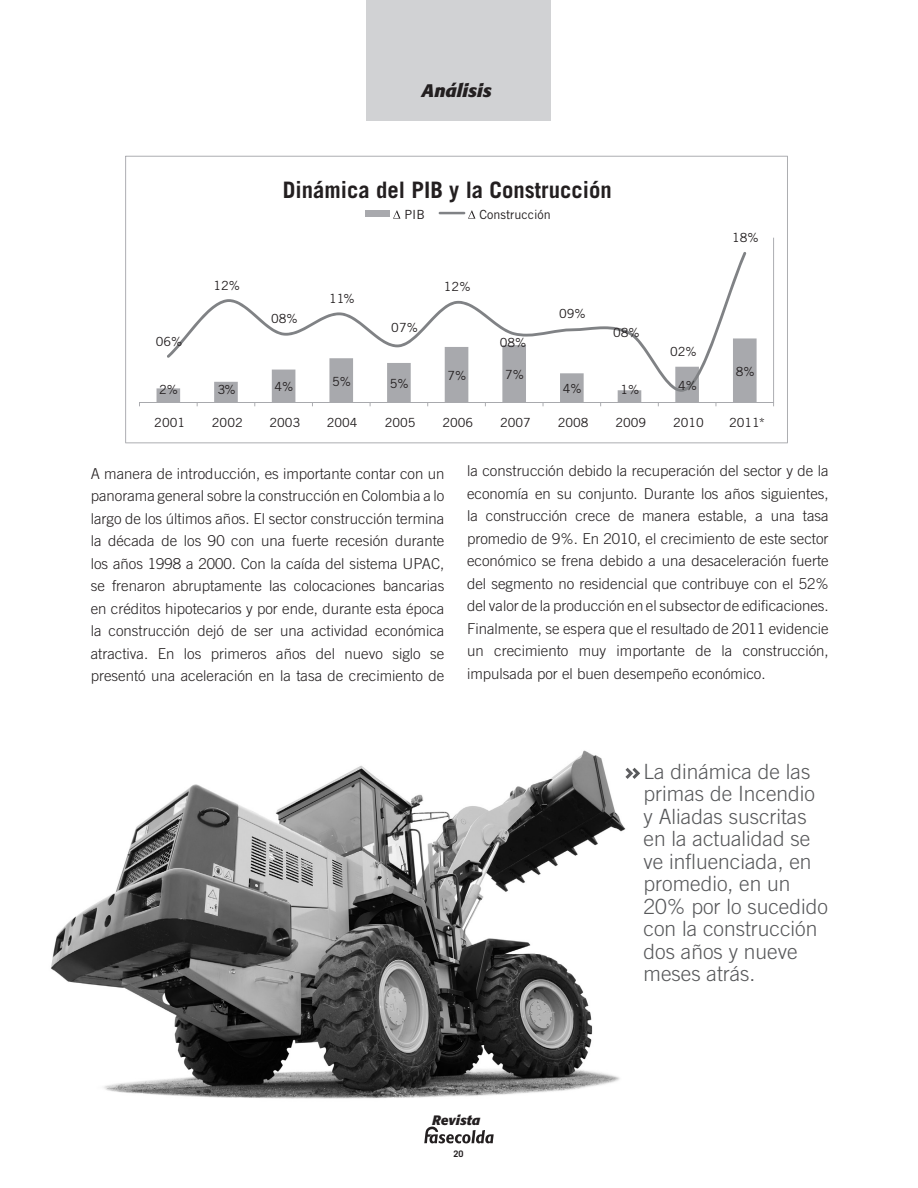
<style>
.page{position:relative;width:918px;height:1188px;background:#fff}
.page>*{position:absolute;margin:0;border:0;box-sizing:border-box;transform-origin:0 0}
.t1{font:700 22.65px "Trade Gothic LT Std";color:#231f20}
.t2{font:300 21px/22.5px "Trade Gothic LT Std";color:#57585a}
.t3{font:italic 700 18px "Formata";color:#231f20}
.t4{font:300 15px/22.5px "Trade Gothic LT Std";color:#231f20;text-align:justify}
.t5{font:italic 700 13.5px "Formata";color:#231f20}
.t6{font:12.6px "Trade Gothic LT Std";color:#231f20}
.t7{font:700 9px "Trade Gothic LT Std";color:#231f20}
</style>
<div class="page">
<div style="left:367px;top:0;width:184px;height:120px;background:#d1d2d4"></div>
<svg style="left:424px;top:1126px;width:70px;height:17px"></svg>
<img style="left:51px;top:750px;width:575px;height:349px">
<svg style="left:622px;top:765px;width:18px;height:17px"></svg>
<svg style="left:125px;top:156px;width:663px;height:287px"></svg>
<p class="t3" style="left:422px;top:79px;width:71px">Análisis</p>
<p class="t6" style="left:156px;top:334px;width:28px">06%</p>
<p class="t6" style="left:213px;top:277px;width:28px">12%</p>
<h1 class="t1" style="left:283px;top:176px;width:330px">Dinámica del PIB y la Construcción</h1>
<p class="t6" style="left:404px;top:207px;width:22px">PIB</p>
<p class="t6" style="left:479px;top:207px;width:73px">Construcción</p>
<p class="t6" style="left:271px;top:311px;width:28px">08%</p>
<p class="t6" style="left:329px;top:291px;width:27px">11%</p>
<p class="t6" style="left:391px;top:320px;width:28px">07%</p>
<p class="t6" style="left:444px;top:279px;width:28px">12%</p>
<p class="t6" style="left:500px;top:335px;width:28px">08%</p>
<p class="t6" style="left:559px;top:306px;width:28px">09%</p>
<p class="t6" style="left:613px;top:325px;width:28px">08%</p>
<p class="t6" style="left:670px;top:344px;width:28px">02%</p>
<p class="t6" style="left:159px;top:382px;width:20px">2%</p>
<p class="t6" style="left:218px;top:382px;width:20px">3%</p>
<p class="t6" style="left:275px;top:379px;width:20px">4%</p>
<p class="t6" style="left:332px;top:373px;width:20px">5%</p>
<p class="t6" style="left:390px;top:376px;width:20px">5%</p>
<p class="t6" style="left:447px;top:368px;width:20px">7%</p>
<p class="t6" style="left:505px;top:367px;width:20px">7%</p>
<p class="t6" style="left:563px;top:381px;width:20px">4%</p>
<p class="t6" style="left:620px;top:382px;width:20px">1%</p>
<p class="t6" style="left:678px;top:378px;width:20px">4%</p>
<p class="t6" style="left:732px;top:230px;width:28px">18%</p>
<p class="t6" style="left:736px;top:364px;width:20px">8%</p>
<p class="t6" style="left:154px;top:414px;width:32px">2001</p>
<p class="t6" style="left:212px;top:414px;width:32px">2002</p>
<p class="t6" style="left:270px;top:414px;width:32px">2003</p>
<p class="t6" style="left:327px;top:414px;width:32px">2004</p>
<p class="t6" style="left:385px;top:414px;width:32px">2005</p>
<p class="t6" style="left:443px;top:414px;width:32px">2006</p>
<p class="t6" style="left:500px;top:414px;width:32px">2007</p>
<p class="t6" style="left:558px;top:414px;width:32px">2008</p>
<p class="t6" style="left:615px;top:414px;width:32px">2009</p>
<p class="t6" style="left:673px;top:414px;width:32px">2010</p>
<p class="t6" style="left:729px;top:414px;width:38px">2011*</p>
<p class="t4" style="left:91px;top:462px;width:355px">A manera de introducción, es importante contar con un panorama general sobre la construcción en Colombia a lo largo de los últimos años. El sector construcción termina la década de los 90 con una fuerte recesión durante los años 1998 a 2000. Con la caída del sistema UPAC, se frenaron abruptamente las colocaciones bancarias en créditos hipotecarios y por ende, durante esta época la construcción dejó de ser una actividad económica atractiva. En los primeros años del nuevo siglo se presentó una aceleración en la tasa de crecimiento de</p>
<p class="t4" style="left:467px;top:460px;width:363px">la construcción debido la recuperación del sector y de la economía en su conjunto. Durante los años siguientes, la construcción crece de manera estable, a una tasa promedio de 9%. En 2010, el crecimiento de este sector económico se frena debido a una desaceleración fuerte del segmento no residencial que contribuye con el 52% del valor de la producción en el subsector de edificaciones.<br>Finalmente, se espera que el resultado de 2011 evidencie un crecimiento muy importante de la construcción, impulsada por el buen desempeño económico.</p>
<p class="t5" style="left:432px;top:1112px;width:50px">Revista</p>
<p class="t7" style="left:453px;top:1149px;width:12px">20</p>
<p class="t2" style="left:644px;top:760px;width:186px">La dinámica de las primas de Incendio y Aliadas suscritas en la actualidad se ve influenciada, en promedio, en un<br>20% por lo sucedido con la construcción dos años y nueve meses atrás.</p>
</div>
